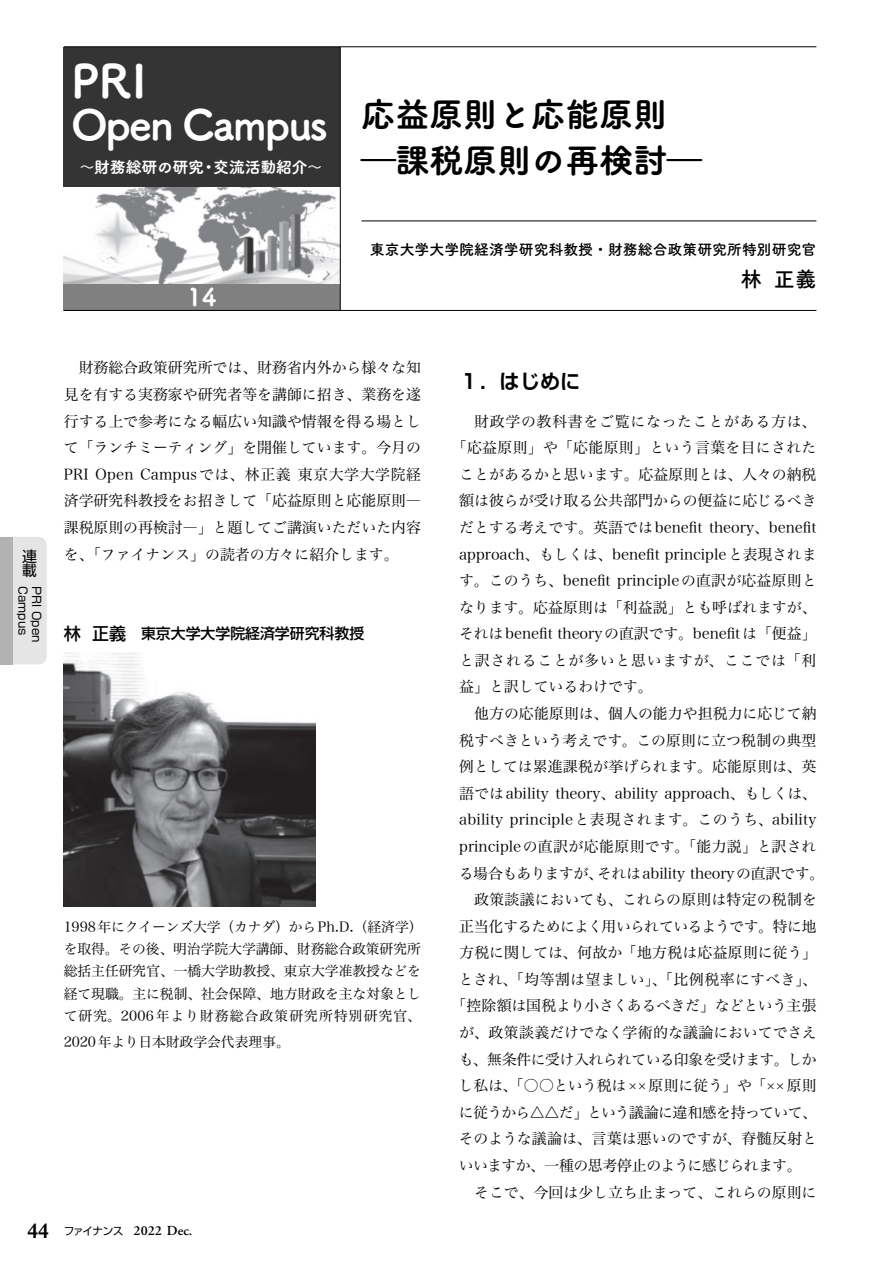
<style>
.page{position:relative;width:893px;height:1263px;background:#fff}
.page>*{position:absolute;margin:0;border:0;box-sizing:border-box;transform-origin:0 0}
.t1{font:45.75px "Tsuku A Rd Gothic Std E";color:#fff}
.t2{font:41.4px "Tsuku A Rd Gothic Std E";letter-spacing:-.045em;color:#fff}
.t3{font:34.05px/45.8px "Tsuku A Rd Gothic Std E";color:#000}
.t4{font:24.45px "Tsuku A Rd Gothic Std E";color:#fff}
.t5{font:21.3px "Tsuku A Rd Gothic Std B";color:#000}
.t6{font:700 20.25px "Shin Go Pr 6 N De";color:#000}
.t7{font:15.9px "Tsuku A Rd Gothic Std E";letter-spacing:-.015em;color:#fff}
.t8{font:14.85px/26.5px "Hiragino Serif Pr 6 N W3";color:#000;text-align:justify}
.t9{font:14.85px "Hiragino Serif Pr 6 N W3";letter-spacing:-.04em;color:#000}
.t10{font:14.85px "Hiragino Serif Pr 6 N W3";letter-spacing:.05em;color:#000}
.t11{font:14.85px "Tsuku A Rd Gothic Std B";color:#000}
.t12{font:14.85px "Hiragino Serif Pr 6 N W3";letter-spacing:-.045em;color:#000}
.t13{font:14.85px "Hiragino Serif Pr 6 N W3";letter-spacing:-.02em;color:#000}
.t14{font:14.85px "Hiragino Serif Pr 6 N W3";letter-spacing:-.035em;color:#000}
.t15{font:14.85px "Hiragino Serif Pr 6 N W3";letter-spacing:.025em;color:#000}
.t16{font:500 14.85px "Shin Go Pr 6 N";color:#000}
.t17{font:14.85px/14.9px "Shin Go Pr 6 N";color:#000}
.t18{font:13.8px/22.4px "Hiragino Serif Pr 6 N W3";color:#000;text-align:justify}
.t19{font:600 13.8px "Adobe Garamond Pro";color:#000}
.t20{font:11.7px "Shin Go Pr 6 N";color:#000}
.s1{font-size:16.95px}
.s2{font-family:"Times LT Std";font-size:21.3px}
.s3{font-family:"Shin Go Pr 6 N";font-weight:400;font-size:10.65px}
</style>
<div class="page">
<div style="left:64px;top:284px;width:276px;height:26px;background:#808080"></div>
<hr style="left:64px;top:310px;width:752px;height:1px;background:#000">
<img style="left:64px;top:186px;width:276px;height:98px">
<div style="left:64px;top:47px;width:276px;height:139px;background:#343434"></div>
<hr style="left:64px;top:47px;width:752px;height:1px;background:#000">
<hr style="left:340px;top:47px;width:1px;height:263px;background:#000">
<img style="left:64px;top:653px;width:251px;height:254px">
<hr style="left:361px;top:221px;width:455px;height:1px;background:#000">
<div style="left:13px;top:537px;width:34px;height:127px;background:#e5e5e5"></div>
<div style="left:0;top:537px;width:13px;height:127px;background:#b2b2b2"></div>
<h1 class="t1" style="left:71px;top:45px;width:77px">PRI</h1>
<h2 class="t2" style="left:71px;top:92px;width:258px">Open Campus</h2>
<p class="t7" style="left:79px;top:155px;width:245px">～財務総研の研究・交流活動紹介～</p>
<h3 class="t3" style="left:361px;top:89px;width:342px">応益原則と応能原則―課税原則の再検討―</h3>
<p class="t17" style="left:22px;top:547px;width:16px">連載</p>
<p class="t20" style="left:32px;top:586px;width:51px;rotate:90deg">Campus</p>
<p class="t20" style="left:46px;top:586px;width:58px;rotate:90deg">PRI Open</p>
<h3 class="t4" style="left:187px;top:278px;width:31px">14</h3>
<p class="t11" style="left:370px;top:238px;width:448px">東京大学大学院経済学研究科教授・財務総合政策研究所特別研究官</p>
<h3 class="t5" style="left:740px;top:262px;width:77px">林 正義</h3>
<p class="t8" style="left:64px;top:353px;width:359px;text-indent:15px">財務総合政策研究所では、財務省内外から様々な知見を有する実務家や研究者等を講師に招き、業務を遂行する上で参考になる幅広い知識や情報を得る場として「ランチミーティング」を開催しています。今月のPRI Open Campusでは、林正義 東京大学大学院経済学研究科教授をお招きして「応益原則と応能原則―課税原則の再検討―」と題してご講演いただいた内容を、「ファイナンス」の読者の方々に紹介します。</p>
<p class="t16" style="left:64px;top:621px;width:302px"><span class="s1">林 正義</span>　東京大学大学院経済学研究科教授</p>
<p class="t18" style="left:64px;top:914px;width:360px">1998年にクイーンズ大学（カナダ）からPh.D.（経済学）を取得。その後、明治学院大学講師、財務総合政策研究所総括主任研究官、一橋大学助教授、東京大学准教授などを経て現職。主に税制、社会保障、地方財政を主な対象として研究。2006年より財務総合政策研究所特別研究官、</p>
<p class="t18" style="left:64px;top:1029px;width:228px">2020年より日本財政学会代表理事。</p>
<h3 class="t6" style="left:459px;top:364px;width:123px">１．はじめに</h3>
<p class="t10" style="left:474px;top:408px;width:344px">財政学の教科書をご覧になったことがある方は、</p>
<p class="t15" style="left:452px;top:435px;width:366px">「応益原則」や「応能原則」という言葉を目にされた</p>
<p class="t8" style="left:459px;top:460px;width:359px">ことがあるかと思います。応益原則とは、人々の納税</p>
<p class="t8" style="left:459px;top:486px;width:359px">額は彼らが受け取る公共部門からの便益に応じるべき</p>
<p class="t8" style="left:459px;top:513px;width:359px">だとする考えです。英語ではbenefit theory、benefit</p>
<p class="t8" style="left:459px;top:539px;width:359px">approach、もしくは、benefit principleと表現されま</p>
<p class="t8" style="left:459px;top:566px;width:359px">す。このうち、benefit principleの直訳が応益原則と</p>
<p class="t8" style="left:459px;top:592px;width:359px">なります。応益原則は「利益説」とも呼ばれますが、</p>
<p class="t8" style="left:459px;top:619px;width:359px">それはbenefit theoryの直訳です。benefitは「便益」</p>
<p class="t10" style="left:459px;top:648px;width:359px">と訳されることが多いと思いますが、ここでは「利</p>
<p class="t8" style="left:459px;top:672px;width:195px">益」と訳しているわけです。</p>
<p class="t8" style="left:474px;top:699px;width:344px">他方の応能原則は、個人の能力や担税力に応じて納</p>
<p class="t8" style="left:459px;top:725px;width:359px">税すべきという考えです。この原則に立つ税制の典型</p>
<p class="t8" style="left:459px;top:752px;width:359px">例としては累進課税が挙げられます。応能原則は、英</p>
<p class="t8" style="left:459px;top:779px;width:359px">語ではability theory、ability approach、もしくは、</p>
<p class="t8" style="left:459px;top:805px;width:359px">ability principleと表現されます。このうち、ability</p>
<p class="t8" style="left:459px;top:832px;width:359px">principleの直訳が応能原則です。「能力説」と訳され</p>
<p class="t8" style="left:459px;top:858px;width:367px">る場合もありますが、それはability theoryの直訳です。</p>
<p class="t8" style="left:474px;top:885px;width:344px">政策談議においても、これらの原則は特定の税制を</p>
<p class="t12" style="left:459px;top:913px;width:359px">正当化するためによく用いられているようです。特に地</p>
<p class="t8" style="left:459px;top:938px;width:359px">方税に関しては、何故か「地方税は応益原則に従う」</p>
<p class="t8" style="left:458px;top:965px;width:360px">とされ、「均等割は望ましい」、「比例税率にすべき」、</p>
<p class="t13" style="left:451px;top:993px;width:367px">「控除額は国税より小さくあるべきだ」などという主張</p>
<p class="t8" style="left:459px;top:1018px;width:359px">が、政策談義だけでなく学術的な議論においてでさえ</p>
<p class="t9" style="left:459px;top:1046px;width:359px">も、無条件に受け入れられている印象を受けます。しか</p>
<p class="t8" style="left:459px;top:1071px;width:360px">し私は、「○○という税は××原則に従う」や「××原則</p>
<p class="t14" style="left:459px;top:1099px;width:360px">に従うから△△だ」という議論に違和感を持っていて、</p>
<p class="t8" style="left:459px;top:1124px;width:360px">そのような議論は、言葉は悪いのですが、脊髄反射と</p>
<p class="t9" style="left:459px;top:1153px;width:344px">いいますか、一種の思考停止のように感じられます。</p>
<p class="t8" style="left:474px;top:1177px;width:344px">そこで、今回は少し立ち止まって、これらの原則に</p>
<p class="t19" style="left:28px;top:1223px;width:166px"><span class="s2">44</span> <span class="s3">ファイナンス</span> 2022 Dec.</p>
</div>
